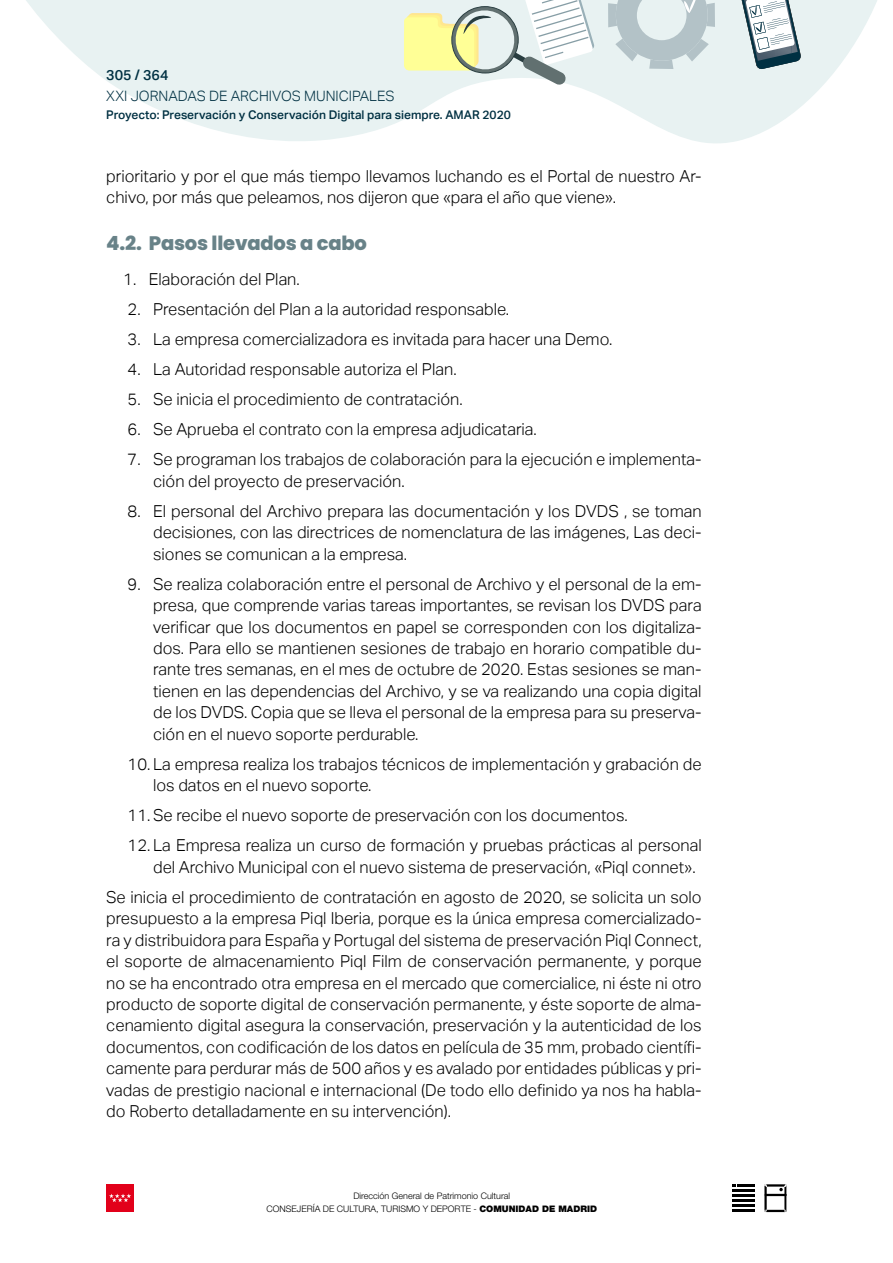
<style>
.page{position:relative;width:893px;height:1263px;background:#fff}
.page>*{position:absolute;margin:0;border:0;box-sizing:border-box;transform-origin:0 0}
.Ladillo_3{font:800 19.5px "Poppins";letter-spacing:-.01em;color:#688288}
.TXT{font:300 16.5px/21.5px "Aktiv Grotesk";color:#000}
.t1{font:300 14.25px "Aktiv Grotesk";color:#003042}
.t2{font:500 14.25px "Aktiv Grotesk";color:#003042}
.t3{font:500 12px "Aktiv Grotesk";color:#003042}
.t4{font:300 9px/13.5px "Helvetica Neue LT Std";color:#000;text-align:center}
.s1{font-weight:900}
</style>
<div class="page">
<svg style="left:764px;top:1184px;width:23px;height:28px"></svg>
<svg style="left:732px;top:1184px;width:22px;height:2px"></svg>
<hr style="left:732px;top:1189px;width:22px;height:3px;background:#000">
<hr style="left:732px;top:1194px;width:22px;height:3px;background:#000">
<hr style="left:732px;top:1205px;width:22px;height:2px;background:#000">
<hr style="left:732px;top:1199px;width:22px;height:3px;background:#000">
<hr style="left:732px;top:1210px;width:22px;height:2px;background:#000">
<div style="left:106px;top:1184px;width:28px;height:28px;background:#e2001a"></div>
<svg style="left:109px;top:1193px;width:22px;height:9px"></svg>
<svg style="left:26px;top:0;width:851px;height:143px;fill:#e8f2f2"></svg>
<svg style="left:608px;top:0;width:107px;height:69px;background:#ccd9db"></svg>
<svg style="left:739px;top:0;width:62px;height:70px"></svg>
<svg style="left:404px;top:0;width:191px;height:86px"></svg>
<p class="t2" style="left:106px;top:66px;width:64px">305 / 364</p>
<p class="t3" style="left:106px;top:108px;width:406px">Proyecto: Preservación y Conservación Digital para siempre. AMAR 2020</p>
<p class="t1" style="left:106px;top:88px;width:290px">XXI JORNADAS DE ARCHIVOS MUNICIPALES</p>
<p class="TXT" style="left:106px;top:165px;width:597px">prioritario y por el que más tiempo llevamos luchando es el Portal de nuestro Ar&shy;chivo, por más que peleamos, nos dijeron que «para el año que viene».</p>
<p class="Ladillo_3" style="left:106px;top:232px;width:262px">4.2. Pasos llevados a cabo</p>
<p class="TXT" style="left:123px;top:268px;width:178px">1. Elaboración del Plan.</p>
<p class="TXT" style="left:128px;top:298px;width:383px">2. Presentación del Plan a la autoridad responsable.</p>
<p class="TXT" style="left:128px;top:328px;width:486px">3. La empresa comercializadora es invitada para hacer una Demo.</p>
<p class="TXT" style="left:128px;top:358px;width:331px">4. La Autoridad responsable autoriza el Plan.</p>
<p class="TXT" style="left:128px;top:389px;width:337px">5. Se inicia el procedimiento de contratación.</p>
<p class="TXT" style="left:128px;top:419px;width:411px">6. Se Aprueba el contrato con la empresa adjudicataria.</p>
<p class="TXT" style="left:153px;top:449px;width:550px;text-indent:-26px">7. Se programan los trabajos de colaboración para la ejecución e implementa&shy;ción del proyecto de preservación.</p>
<p class="TXT" style="left:153px;top:500px;width:550px;text-align:justify;text-indent:-26px">8. El personal del Archivo prepara las documentación y los DVDS , se toman decisiones, con las directrices de nomenclatura de las imágenes, Las deci&shy;siones se comunican a la empresa.</p>
<p class="TXT" style="left:153px;top:573px;width:550px;text-align:justify;text-indent:-26px">9. Se realiza colaboración entre el personal de Archivo y el personal de la em&shy;presa, que comprende varias tareas importantes, se revisan los DVDS para verificar que los documentos en papel se corresponden con los digitaliza&shy;dos. Para ello se mantienen sesiones de trabajo en horario compatible du&shy;rante tres semanas, en el mes de octubre de 2020. Estas sesiones se man&shy;tienen en las dependencias del Archivo, y se va realizando una copia digital de los DVDS. Copia que se lleva el personal de la empresa para su preserva&shy;ción en el nuevo soporte perdurable.</p>
<p class="TXT" style="left:153px;top:753px;width:550px;text-indent:-26px">10. La empresa realiza los trabajos técnicos de implementación y grabación de los datos en el nuevo soporte.</p>
<p class="TXT" style="left:128px;top:805px;width:502px">11. Se recibe el nuevo soporte de preservación con los documentos.</p>
<p class="TXT" style="left:153px;top:835px;width:550px;text-indent:-26px">12. La Empresa realiza un curso de formación y pruebas prácticas al personal del Archivo Municipal con el nuevo sistema de preservación, «Piql connet».</p>
<p class="TXT" style="left:106px;top:886px;width:597px;text-align:justify">Se inicia el procedimiento de contratación en agosto de 2020, se solicita un solo presupuesto a la empresa Piql Iberia, porque es la única empresa comercializado&shy;ra y distribuidora para España y Portugal del sistema de preservación Piql Connect, el soporte de almacenamiento Piql Film de conservación permanente, y porque no se ha encontrado otra empresa en el mercado que comercialice, ni éste ni otro producto de soporte digital de conservación permanente, y éste soporte de alma&shy;cenamiento digital asegura la conservación, preservación y la autenticidad de los documentos, con codificación de los datos en película de 35 mm, probado científi&shy;camente para perdurar más de 500 años y es avalado por entidades públicas y pri&shy;vadas de prestigio nacional e internacional (De todo ello definido ya nos ha habla&shy;do Roberto detalladamente en su intervención).</p>
<p class="t4" style="left:267px;top:1188px;width:332px">Dirección General de Patrimonio Cultural<br>CONSEJERÍA DE CULTURA, TURISMO Y DEPORTE - <span class="s1">COMUNIDAD DE MADRID</span></p>
</div>
